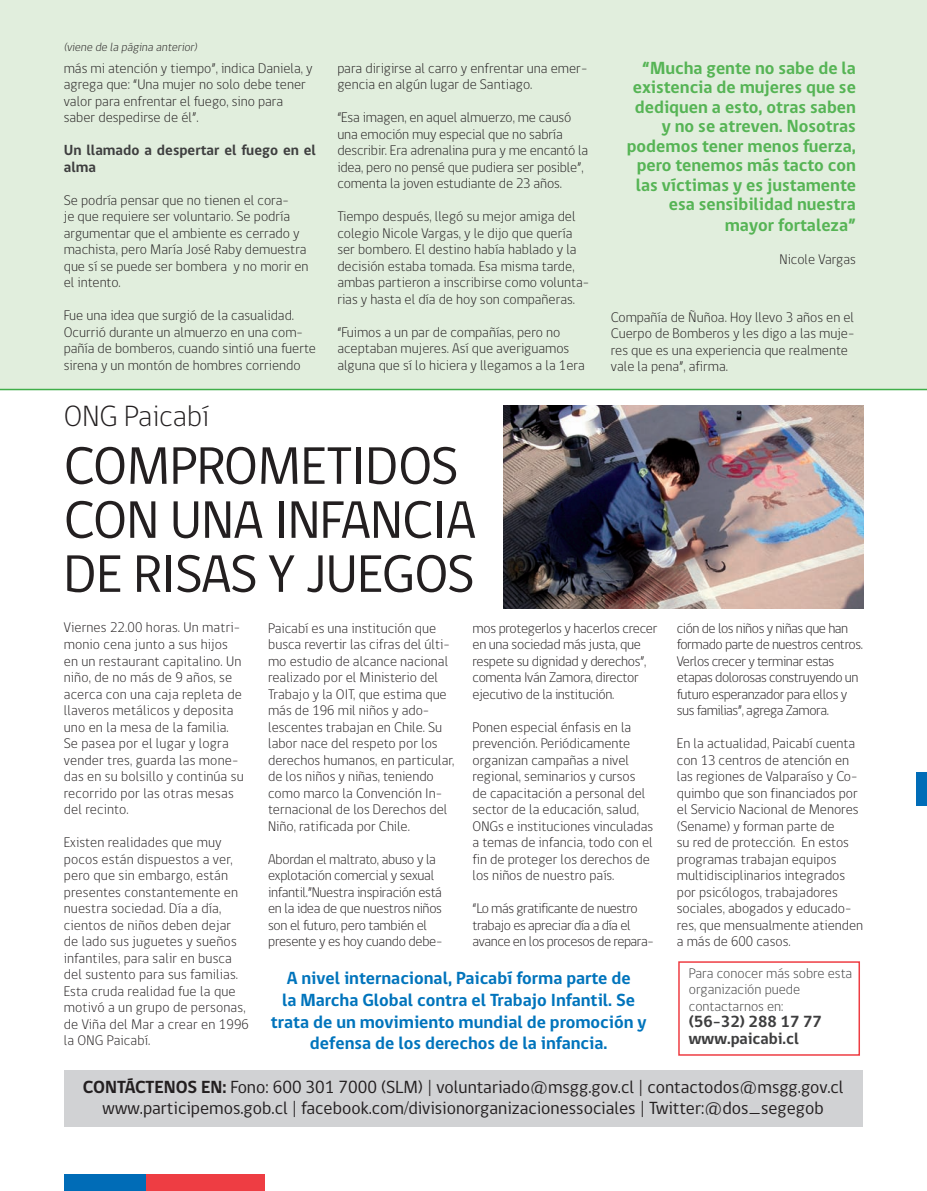
<style>
.page{position:relative;width:927px;height:1191px;background:#fff}
.page>*{position:absolute;margin:0;border:0;box-sizing:border-box;transform-origin:0 0}
.t1{font:54px/54px "gob CL";letter-spacing:-.01em;color:#231f20}
.t2{font:300 30px "gob CL";color:#231f20}
.t3{font:700 18px/19.6px "gob CL";color:#56b455;text-align:right}
.t4{font:18px/21.6px "gob CL";color:#231f20;text-align:center}
.t5{font:700 18px/21.6px "gob CL";color:#0074bc;text-align:center}
.t6{font:700 16.5px/16.5px "gob CL";color:#3e3e3f}
.t7{font:700 15px/16.5px "gob CL";color:#3e3e3f}
.t8{font:300 14.25px/16.5px "gob CL";color:#231f20}
.t9{font:300 14.25px/16.5px "gob CL";letter-spacing:-.02em;color:#231f20}
.t10{font:300 14.25px/16.5px "gob CL";letter-spacing:-.03em;color:#231f20}
.t11{font:300 14.25px/16.5px "gob CL";color:#3e3e3f}
.t12{font:300 12px "gob CL";color:#231f20}
.s1{font-weight:700}
</style>
<div class="page">
<div style="left:0;top:1px;width:927px;height:388px;background:#e1eedd"></div>
<div style="left:146px;top:1174px;width:118px;height:17px;background:#ee3d43"></div>
<div style="left:65px;top:1174px;width:81px;height:17px;background:#006cb7"></div>
<hr style="left:0;top:389px;width:927px;height:1px;background:#40ae49">
<div style="left:64px;top:1070px;width:799px;height:57px;background:#d1d2d4"></div>
<div style="left:678px;top:961px;width:182px;height:94px;border:2px solid #ee3d43"></div>
<img style="left:504px;top:406px;width:359px;height:202px">
<div style="left:916px;top:772px;width:11px;height:33px;background:#006cb7"></div>
<p class="t12" style="left:64px;top:39px;width:137px">(viene de la página anterior)</p>
<p class="t8" style="left:64px;top:60px;width:250px">más mi atención y tiempo”, indica Daniela, y agrega que: “Una mujer no solo debe tener valor para enfrentar el fuego, sino para saber despedirse de él”.</p>
<p class="t7" style="left:64px;top:142px;width:254px">Un llamado a despertar el fuego en el alma</p>
<p class="t8" style="left:64px;top:192px;width:246px">Se podría pensar que no tienen el cora-<br>je que requiere ser voluntario. Se podría argumentar que el ambiente es cerrado y machista, pero María José Raby demuestra que sí se puede ser bombera y no morir en el intento.</p>
<p class="t8" style="left:64px;top:308px;width:254px">Fue una idea que surgió de la casualidad.<br>Ocurrió durante un almuerzo en una com&shy;pañía de bomberos, cuando sintió una fuerte sirena y un montón de hombres corriendo</p>
<h2 class="t2" style="left:64px;top:396px;width:147px">ONG Paicabí</h2>
<p class="t8" style="left:337px;top:60px;width:252px">para dirigirse al carro y enfrentar una emer&shy;gencia en algún lugar de Santiago.</p>
<p class="t8" style="left:337px;top:110px;width:253px">“Esa imagen, en aquel almuerzo, me causó una emoción muy especial que no sabría describir. Era adrenalina pura y me encantó la idea, pero no pensé que pudiera ser posible”, comenta la joven estudiante de 23 años.</p>
<p class="t8" style="left:337px;top:209px;width:253px">Tiempo después, llegó su mejor amiga del colegio Nicole Vargas, y le dijo que quería ser bombero. El destino había hablado y la decisión estaba tomada. Esa misma tarde, ambas partieron a inscribirse como volunta&shy;rias y hasta el día de hoy son compañeras.</p>
<p class="t8" style="left:337px;top:324px;width:249px">“Fuimos a un par de compañías, pero no aceptaban mujeres. Así que averiguamos alguna que sí lo hiciera y llegamos a la 1era</p>
<h1 class="t1" style="left:64px;top:440px;width:414px">COMPROMETIDOS<br>CON UNA INFANCIA<br>DE RISAS Y JUEGOS</h1>
<p class="t3" style="left:627px;top:58px;width:231px">“Mucha gente no sabe de la existencia de mujeres que se dediquen a esto, otras saben y no se atreven. Nosotras podemos tener menos fuerza, pero tenemos más tacto con las víctimas y es justamente esa sensibilidad nuestra mayor fortaleza”</p>
<p class="t8" style="left:780px;top:252px;width:78px">Nicole Vargas</p>
<p class="t8" style="left:611px;top:309px;width:245px">Compañía de Ñuñoa. Hoy llevo 3 años en el Cuerpo de Bomberos y les digo a las muje&shy;res que es una experiencia que realmente vale la pena”, afirma.</p>
<p class="t8" style="left:64px;top:620px;width:181px">Viernes 22.00 horas. Un matri&shy;monio cena junto a sus hijos en un restaurant capitalino. Un niño, de no más de 9 años, se acerca con una caja repleta de llaveros metálicos y deposita uno en la mesa de la familia.<br>Se pasea por el lugar y logra vender tres, guarda las mone&shy;das en su bolsillo y continúa su recorrido por las otras mesas del recinto.</p>
<p class="t8" style="left:64px;top:834px;width:187px">Existen realidades que muy pocos están dispuestos a ver, pero que sin embargo, están presentes constantemente en nuestra sociedad. Día a día, cientos de niños deben dejar de lado sus juguetes y sueños infantiles, para salir en busca del sustento para sus familias.<br>Esta cruda realidad fue la que motivó a un grupo de personas, de Viña del Mar a crear en 1996 la ONG Paicabí.</p>
<p class="t8" style="left:268px;top:620px;width:188px">Paicabí es una institución que busca revertir las cifras del últi&shy;mo estudio de alcance nacional realizado por el Ministerio del<br>Trabajo y la OIT, que estima que más de 196 mil niños y ado&shy;lescentes trabajan en Chile. Su labor nace del respeto por los derechos humanos, en particular, de los niños y niñas, teniendo como marco la Convención In&shy;ternacional de los Derechos del<br>Niño, ratificada por Chile.</p>
<p class="t9" style="left:268px;top:851px;width:176px">Abordan el maltrato, abuso y la explotación comercial y sexual infantil.”Nuestra inspiración está en la idea de que nuestros niños son el futuro, pero también el presente y es hoy cuando debe-</p>
<p class="t9" style="left:472px;top:620px;width:186px">mos protegerlos y hacerlos crecer en una sociedad más justa, que respete su dignidad y derechos”, comenta Iván Zamora, director ejecutivo de la institución.</p>
<p class="t8" style="left:472px;top:719px;width:182px">Ponen especial énfasis en la prevención. Periódicamente organizan campañas a nivel regional, seminarios y cursos de capacitación a personal del sector de la educación, salud,<br>ONGs e instituciones vinculadas a temas de infancia, todo con el fin de proteger los derechos de los niños de nuestro país.</p>
<p class="t10" style="left:472px;top:900px;width:183px">“Lo más gratificante de nuestro trabajo es apreciar día a día el avance en los procesos de repara-</p>
<p class="t5" style="left:271px;top:968px;width:377px">A nivel internacional, Paicabí forma parte de<br>la Marcha Global contra el Trabajo Infantil. Se trata de un movimiento mundial de promoción y defensa de los derechos de la infancia.</p>
<p class="t10" style="left:677px;top:620px;width:188px">ción de los niños y niñas que han formado parte de nuestros centros.<br>Verlos crecer y terminar estas etapas dolorosas construyendo un futuro esperanzador para ellos y sus familias”, agrega Zamora.</p>
<p class="t8" style="left:677px;top:735px;width:188px">En la actualidad, Paicabí cuenta con 13 centros de atención en las regiones de Valparaíso y Co&shy;quimbo que son financiados por el Servicio Nacional de Menores (Sename) y forman parte de<br>su red de protección. En estos programas trabajan equipos multidisciplinarios integrados por psicólogos, trabajadores sociales, abogados y educado&shy;res, que mensualmente atienden a más de 600 casos.</p>
<p class="t11" style="left:689px;top:965px;width:165px">Para conocer más sobre esta organización puede contactarnos en:</p>
<p class="t6" style="left:689px;top:1014px;width:135px">(56-32) 288 17 77 www.paicabi.cl</p>
<p class="t4" style="left:83px;top:1076px;width:762px"><span class="s1">CONTÁCTENOS EN:</span> Fono: 600 301 7000 (SLM) | voluntariado@msgg.gov.cl | contactodos@msgg.gov.cl www.participemos.gob.cl | facebook.com/divisionorganizacionessociales | Twitter:@dos_segegob</p>
</div>
